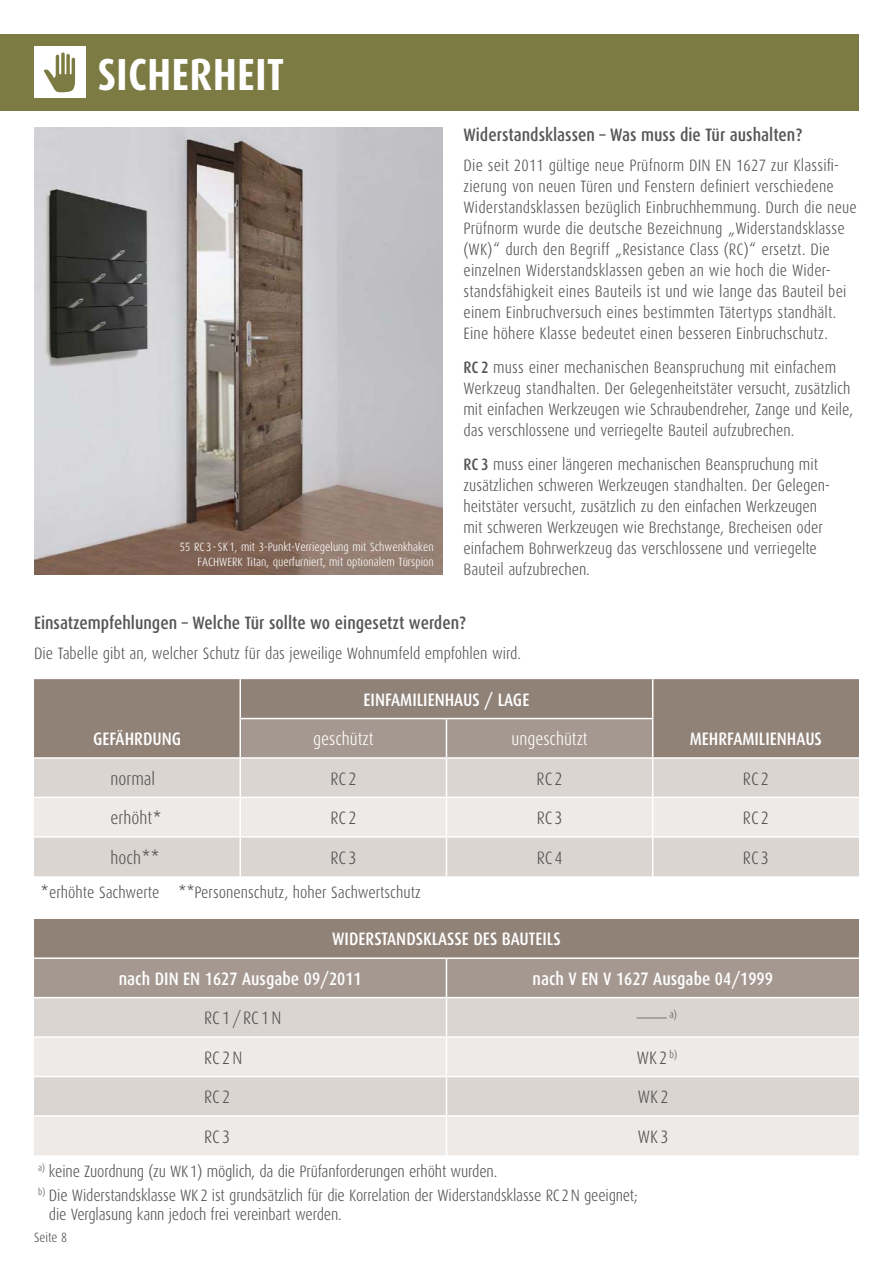
<style>
.page{position:relative;width:893px;height:1263px;background:#fff}
.page>*{position:absolute;margin:0;border:0;box-sizing:border-box;transform-origin:0 0}
.t1{font:700 45px "Dax Condensed";letter-spacing:.005em;color:#fff}
.t2{font:500 18px/39.5px "Dax Condensed";color:#fff}
.t3{font:500 18px "Dax Condensed";color:#565656}
.t4{font:300 18px "Dax Condensed";color:#565656}
.t5{font:300 18px "Dax Condensed";color:#fff}
.t6{font:300 16.5px/21px "Dax Condensed";color:#565656}
.t7{font:300 13.5px "Dax Condensed";color:#565656}
.t8{font:300 12px/14.4px "Dax Condensed";color:#fff;text-align:right}
.t9{font:300 10.5px "Dax Condensed";color:#565656}
.s1{font-weight:500}
.s2{font-family:"Frutiger"}
.s3{font-size:18px}
</style>
<div class="page">
<div style="left:34px;top:679px;width:825px;height:78px;background:#918278"></div>
<div style="left:241px;top:719px;width:411px;height:38px;background:#a59890"></div>
<div style="left:34px;top:759px;width:825px;height:117px;background:#dbd5d2"></div>
<div style="left:34px;top:798px;width:825px;height:38px;background:#edeae8"></div>
<hr style="left:239px;top:679px;width:2px;height:39px;background:#fff">
<hr style="left:652px;top:679px;width:1px;height:39px;background:#fff">
<hr style="left:239px;top:718px;width:207px;height:1px;background:#fff">
<hr style="left:239px;top:719px;width:2px;height:38px;background:#fff">
<hr style="left:446px;top:718px;width:207px;height:1px;background:#fff">
<hr style="left:446px;top:719px;width:1px;height:38px;background:#fff">
<hr style="left:652px;top:719px;width:1px;height:38px;background:#fff">
<hr style="left:239px;top:759px;width:2px;height:38px;background:#fff">
<hr style="left:446px;top:759px;width:1px;height:38px;background:#fff">
<hr style="left:652px;top:759px;width:1px;height:38px;background:#fff">
<hr style="left:34px;top:797px;width:206px;height:1px;background:#fff">
<hr style="left:240px;top:797px;width:206px;height:1px;background:#fff">
<hr style="left:239px;top:798px;width:2px;height:38px;background:#fff">
<hr style="left:446px;top:797px;width:207px;height:1px;background:#fff">
<hr style="left:446px;top:798px;width:1px;height:38px;background:#fff">
<hr style="left:653px;top:797px;width:206px;height:1px;background:#fff">
<hr style="left:652px;top:798px;width:1px;height:38px;background:#fff">
<hr style="left:34px;top:836px;width:206px;height:1px;background:#fff">
<hr style="left:240px;top:836px;width:206px;height:1px;background:#fff">
<hr style="left:239px;top:837px;width:2px;height:39px;background:#fff">
<hr style="left:446px;top:836px;width:207px;height:1px;background:#fff">
<hr style="left:446px;top:837px;width:1px;height:39px;background:#fff">
<hr style="left:653px;top:836px;width:206px;height:1px;background:#fff">
<hr style="left:652px;top:837px;width:1px;height:39px;background:#fff">
<div style="left:0;top:34px;width:859px;height:77px;background:#7c7b43"></div>
<div style="left:34px;top:47px;width:51px;height:51px;background:#fff"></div>
<svg style="left:44px;top:52px;width:32px;height:40px"></svg>
<div style="left:34px;top:919px;width:825px;height:39px;background:#918278"></div>
<div style="left:34px;top:959px;width:825px;height:38px;background:#a59890"></div>
<div style="left:34px;top:998px;width:825px;height:38px;background:#dbd5d2"></div>
<svg style="left:34px;top:1038px;width:825px;height:117px;background:#e7e3e0"></svg>
<hr style="left:34px;top:957px;width:412px;height:2px;background:#fff">
<hr style="left:446px;top:957px;width:413px;height:2px;background:#fff">
<hr style="left:446px;top:959px;width:1px;height:38px;background:#fff">
<hr style="left:446px;top:998px;width:1px;height:38px;background:#fff">
<hr style="left:446px;top:1038px;width:1px;height:38px;background:#fff">
<hr style="left:34px;top:1076px;width:412px;height:1px;background:#fff">
<hr style="left:446px;top:1076px;width:413px;height:1px;background:#fff">
<hr style="left:446px;top:1077px;width:1px;height:38px;background:#fff">
<hr style="left:34px;top:1115px;width:412px;height:2px;background:#fff">
<hr style="left:446px;top:1115px;width:413px;height:2px;background:#fff">
<hr style="left:446px;top:1117px;width:1px;height:38px;background:#fff">
<img style="left:34px;top:128px;width:408px;height:446px">
<h1 class="t1" style="left:98px;top:49px;width:188px">SICHERHEIT</h1>
<p class="t8" style="left:180px;top:540px;width:255px">55 RC 3 - SK 1, mit 3-Punkt-Verriegelung mit Schwenkhaken<br>FACHWERK Titan, querfurniert, mit optionalem Türspion</p>
<p class="t3" style="left:463px;top:125px;width:340px">Widerstandsklassen – Was muss die Tür aushalten?</p>
<p class="t6" style="left:463px;top:155px;width:395px">Die seit 2011 gültige neue Prüfnorm DIN EN 1627 zur Klassifi&shy;zierung von neuen Türen und Fenstern definiert verschiedene Widerstandsklassen bezüglich Einbruchhemmung. Durch die neue Prüfnorm wurde die deutsche Bezeichnung „Widerstandsklasse (WK)“ durch den Begriff „Resistance Class (RC)“ ersetzt. Die einzelnen Widerstandsklassen geben an wie hoch die Wider&shy;standsfähigkeit eines Bauteils ist und wie lange das Bauteil bei einem Einbruchversuch eines bestimmten Tätertyps standhält.<br>Eine höhere Klasse bedeutet einen besseren Einbruchschutz.</p>
<p class="t6" style="left:463px;top:357px;width:391px"><span class="s1">RC 2</span> muss einer mechanischen Beanspruchung mit einfachem Werkzeug standhalten. Der Gelegenheitstäter versucht, zusätzlich mit einfachen Werkzeugen wie Schraubendreher, Zange und Keile, das verschlossene und verriegelte Bauteil aufzubrechen.</p>
<p class="t6" style="left:463px;top:454px;width:366px"><span class="s1">RC 3</span> muss einer längeren mechanischen Beanspruchung mit zusätzlichen schweren Werkzeugen standhalten. Der Gelegen&shy;heitstäter versucht, zusätzlich zu den einfachen Werkzeugen mit schweren Werkzeugen wie Brechstange, Brecheisen oder einfachem Bohrwerkzeug das verschlossene und verriegelte Bauteil aufzubrechen.</p>
<p class="t3" style="left:34px;top:613px;width:434px">Einsatzempfehlungen – Welche Tür sollte wo eingesetzt werden?</p>
<p class="t6" style="left:34px;top:643px;width:489px">Die Tabelle gibt an, welcher Schutz für das jeweilige Wohnumfeld empfohlen wird.</p>
<p class="t2" style="left:93px;top:719px;width:90px">GEFÄHRDUNG</p>
<p class="t2" style="left:364px;top:680px;width:167px">EINFAMILIENHAUS / LAGE</p>
<p class="t5" style="left:313px;top:729px;width:62px">geschützt</p>
<p class="t5" style="left:512px;top:729px;width:78px">ungeschützt</p>
<p class="t2" style="left:690px;top:719px;width:134px">MEHRFAMILIENHAUS</p>
<p class="t4" style="left:111px;top:768px;width:46px">normal</p>
<p class="t4" style="left:330px;top:768px;width:27px">RC2</p>
<p class="t4" style="left:537px;top:768px;width:27px">RC2</p>
<p class="t4" style="left:743px;top:768px;width:27px">RC2</p>
<p class="t4" style="left:111px;top:808px;width:53px">erhöht<span class="s2">*</span></p>
<p class="t4" style="left:330px;top:808px;width:27px">RC2</p>
<p class="t4" style="left:537px;top:808px;width:27px">RC3</p>
<p class="t4" style="left:743px;top:808px;width:27px">RC2</p>
<p class="t4" style="left:111px;top:847px;width:51px">hoch<span class="s2">**</span></p>
<p class="t4" style="left:330px;top:847px;width:27px">RC3</p>
<p class="t4" style="left:537px;top:847px;width:27px">RC4</p>
<p class="t4" style="left:743px;top:847px;width:27px">RC3</p>
<p class="t6" style="left:40px;top:881px;width:382px"><span class="s2">*</span>erhöhte Sachwerte <span class="s2">**</span>Personenschutz, hoher Sachwertschutz</p>
<p class="t2" style="left:119px;top:920px;width:443px;text-indent:214px">WIDERSTANDSKLASSE DES BAUTEILS nach DIN EN 1627 Ausgabe 09/2011</p>
<p class="t2" style="left:532px;top:959px;width:242px">nach V EN V 1627 Ausgabe 04/1999</p>
<p class="t4" style="left:204px;top:1008px;width:79px">RC1/RC1N</p>
<p class="t9" style="left:637px;top:1009px;width:42px"><span class="s3">—</span>a)</p>
<p class="t4" style="left:204px;top:1048px;width:40px">RC2N</p>
<p class="t4" style="left:637px;top:1048px;width:42px">WK2 <sup>b)</sup></p>
<p class="t4" style="left:204px;top:1087px;width:27px">RC2</p>
<p class="t4" style="left:638px;top:1087px;width:32px">WK2</p>
<p class="t4" style="left:204px;top:1126px;width:27px">RC3</p>
<p class="t4" style="left:638px;top:1126px;width:32px">WK3</p>
<p class="t6" style="left:38px;top:1159px;width:601px;line-height:24px"><sup>a)</sup> keine Zuordnung (zu WK1) möglich, da die Prüfanforderungen erhöht wurden.<br><sup>b)</sup> Die Widerstandsklasse WK2 ist grundsätzlich für die Korrelation der Widerstandsklasse RC2N geeignet;</p>
<p class="t6" style="left:49px;top:1204px;width:294px">die Verglasung kann jedoch frei vereinbart werden.</p>
<p class="t7" style="left:34px;top:1230px;width:35px">Seite 8</p>
</div>
